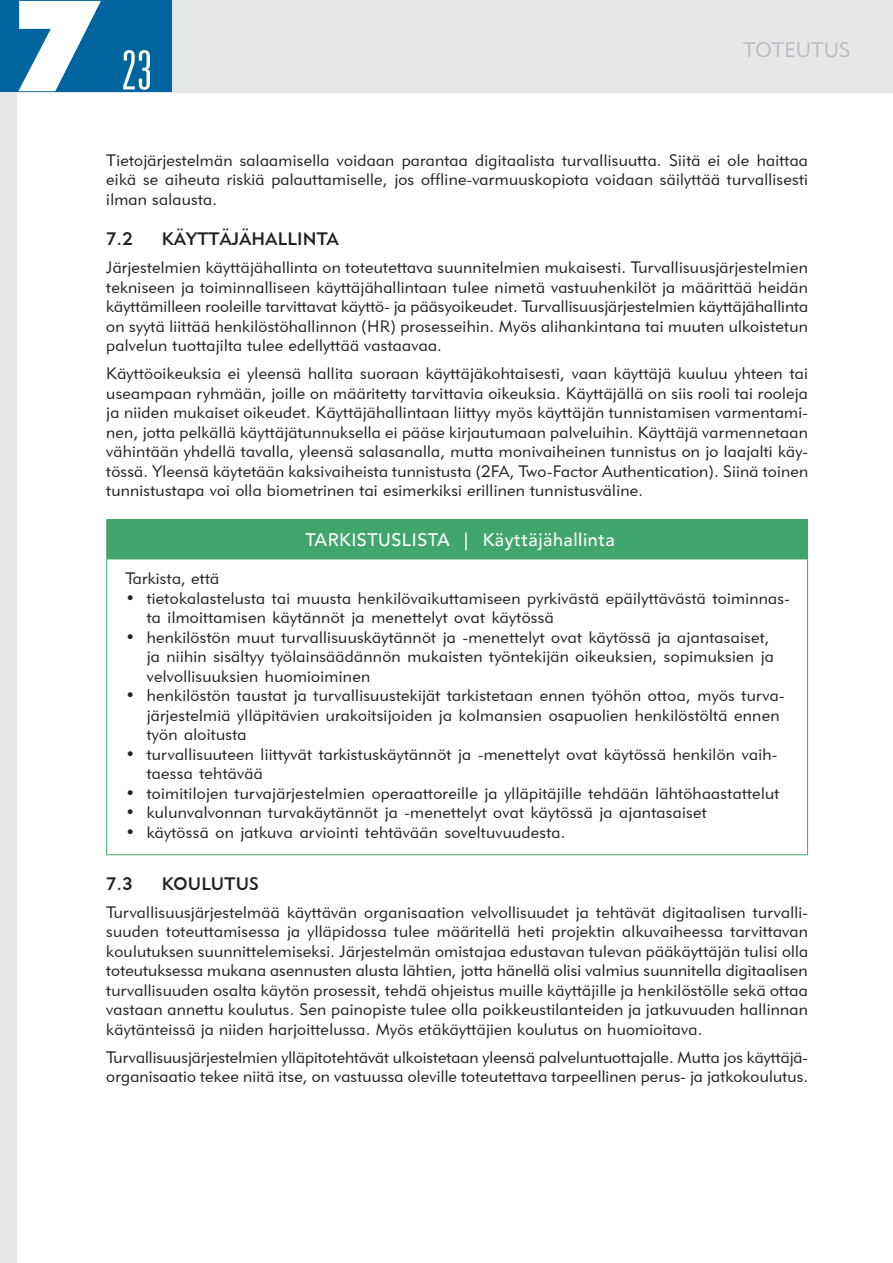
<style>
.page{position:relative;width:893px;height:1263px;background:#fff}
.page>*{position:absolute;margin:0;border:0;box-sizing:border-box;transform-origin:0 0}
.t1{font:900 127.5px "Futura BT";color:#fff}
.t2{font:300 ultra-condensed 54px "Univers";color:#fff}
.t3{font:21px "Geometric 415 BT Lite A";color:#bcbdc0}
.taulukon_otsikkorivi{font:500 18px "Avenir LT Std";letter-spacing:.03em;color:#fff}
.a_otsikko3{font:18px "Geometric 415 BT Medium A";letter-spacing:.015em;color:#231f20}
.leipateksti{font:16.5px/19.5px "Geometric 415 BT Lite A";letter-spacing:.02em;color:#231f20}
.tarkistuslista_1{font:16.5px "Geometric 415 BT Lite A";letter-spacing:.015em;color:#231f20}
</style>
<div class="page">
<div style="left:1px;top:0;width:892px;height:93px;background:#e6e7e9"></div>
<div style="left:0;top:92px;width:17px;height:1171px;background:#e6e7e9"></div>
<div style="left:0;top:0;width:172px;height:92px;background:#00649e"></div>
<div style="left:107px;top:520px;width:700px;height:39px;background:#40a66b"></div>
<hr style="left:106px;top:519px;width:702px;height:1px;background:#40a66b">
<hr style="left:106px;top:520px;width:1px;height:39px;background:#40a66b">
<hr style="left:807px;top:520px;width:1px;height:39px;background:#40a66b">
<hr style="left:106px;top:559px;width:702px;height:1px;background:#40a66b">
<hr style="left:106px;top:559px;width:1px;height:295px;background:#40a66b">
<hr style="left:807px;top:559px;width:1px;height:295px;background:#40a66b">
<hr style="left:106px;top:854px;width:702px;height:1px;background:#40a66b">
<h1 class="t1" style="left:11px;top:-32px;width:89px">7</h1>
<h2 class="t2" style="left:122px;top:42px;width:32px">23</h2>
<p class="t3" style="left:743px;top:37px;width:109px">TOTEUTUS</p>
<p class="leipateksti" style="left:106px;top:150px;width:703px;text-align:justify">Tietojärjestelmän salaamisella voidaan parantaa digitaalista turvallisuutta. Siitä ei ole haittaa eikä se aiheuta riskiä palauttamiselle, jos offline-varmuuskopiota voidaan säilyttää turvallisesti ilman salausta.</p>
<p class="a_otsikko3" style="left:106px;top:228px;width:28px">7.2</p>
<p class="a_otsikko3" style="left:162px;top:228px;width:178px">KÄYTTÄJÄHALLINTA</p>
<p class="leipateksti" style="left:106px;top:258px;width:703px;text-align:justify">Järjestelmien käyttäjähallinta on toteutettava suunnitelmien mukaisesti. Turvallisuusjärjestelmien tekniseen ja toiminnalliseen käyttäjähallintaan tulee nimetä vastuuhenkilöt ja määrittää heidän käyttämilleen rooleille tarvittavat käyttö- ja pääsyoikeudet. Turvallisuusjärjestelmien käyttäjähallinta on syytä liittää henkilöstöhallinnon (HR) prosesseihin. Myös alihankintana tai muuten ulkoistetun palvelun tuottajilta tulee edellyttää vastaavaa.</p>
<p class="leipateksti" style="left:106px;top:364px;width:703px;text-align:justify">Käyttöoikeuksia ei yleensä hallita suoraan käyttäjäkohtaisesti, vaan käyttäjä kuuluu yhteen tai useampaan ryhmään, joille on määritetty tarvittavia oikeuksia. Käyttäjällä on siis rooli tai rooleja ja niiden mukaiset oikeudet. Käyttäjähallintaan liittyy myös käyttäjän tunnistamisen varmentami&shy;nen, jotta pelkällä käyttäjätunnuksella ei pääse kirjautumaan palveluihin. Käyttäjä varmennetaan vähintään yhdellä tavalla, yleensä salasanalla, mutta monivaiheinen tunnistus on jo laajalti käy&shy;tössä. Yleensä käytetään kaksivaiheista tunnistusta (2FA, Two-Factor Authentication). Siinä toinen tunnistustapa voi olla biometrinen tai esimerkiksi erillinen tunnistusväline.</p>
<p class="taulukon_otsikkorivi" style="left:305px;top:529px;width:311px">TARKISTUSLISTA | Käyttäjähallinta</p>
<p class="tarkistuslista_1" style="left:125px;top:568px;width:95px">Tarkista, että</p>
<p class="leipateksti" style="left:147px;top:588px;width:645px;text-indent:-21px">• tietokalastelusta tai muusta henkilövaikuttamiseen pyrkivästä epäilyttävästä toiminnas&shy;ta ilmoittamisen käytännöt ja menettelyt ovat käytössä</p>
<p class="leipateksti" style="left:147px;top:627px;width:629px;text-indent:-21px">• henkilöstön muut turvallisuuskäytännöt ja -menettelyt ovat käytössä ja ajantasaiset, ja niihin sisältyy työlainsäädännön mukaisten työntekijän oikeuksien, sopimuksien ja velvollisuuksien huomioiminen</p>
<p class="leipateksti" style="left:147px;top:685px;width:639px;text-indent:-21px">• henkilöstön taustat ja turvallisuustekijät tarkistetaan ennen työhön ottoa, myös turva&shy;järjestelmiä ylläpitävien urakoitsijoiden ja kolmansien osapuolien henkilöstöltä ennen työn aloitusta</p>
<p class="leipateksti" style="left:147px;top:744px;width:632px;text-indent:-21px">• turvallisuuteen liittyvät tarkistuskäytännöt ja -menettelyt ovat käytössä henkilön vaih&shy;taessa tehtävää</p>
<p class="leipateksti" style="left:125px;top:783px;width:655px">• toimitilojen turvajärjestelmien operaattoreille ja ylläpitäjille tehdään lähtöhaastattelut</p>
<p class="leipateksti" style="left:125px;top:802px;width:583px">• kulunvalvonnan turvakäytännöt ja -menettelyt ovat käytössä ja ajantasaiset</p>
<p class="leipateksti" style="left:125px;top:822px;width:442px">• käytössä on jatkuva arviointi tehtävään soveltuvuudesta.</p>
<p class="a_otsikko3" style="left:106px;top:872px;width:28px">7.3</p>
<p class="a_otsikko3" style="left:162px;top:872px;width:99px">KOULUTUS</p>
<p class="leipateksti" style="left:106px;top:902px;width:703px;text-align:justify">Turvallisuusjärjestelmää käyttävän organisaation velvollisuudet ja tehtävät digitaalisen turvalli&shy;suuden toteuttamisessa ja ylläpidossa tulee määritellä heti projektin alkuvaiheessa tarvittavan koulutuksen suunnittelemiseksi. Järjestelmän omistajaa edustavan tulevan pääkäyttäjän tulisi olla toteutuksessa mukana asennusten alusta lähtien, jotta hänellä olisi valmius suunnitella digitaalisen turvallisuuden osalta käytön prosessit, tehdä ohjeistus muille käyttäjille ja henkilöstölle sekä ottaa vastaan annettu koulutus. Sen painopiste tulee olla poikkeustilanteiden ja jatkuvuuden hallinnan käytänteissä ja niiden harjoittelussa. Myös etäkäyttäjien koulutus on huomioitava.</p>
<p class="leipateksti" style="left:106px;top:1047px;width:703px">Turvallisuusjärjestelmien ylläpitotehtävät ulkoistetaan yleensä palveluntuottajalle. Mutta jos käyttäjä&shy;organisaatio tekee niitä itse, on vastuussa oleville toteutettava tarpeellinen perus- ja jatkokoulutus.</p>
</div>
